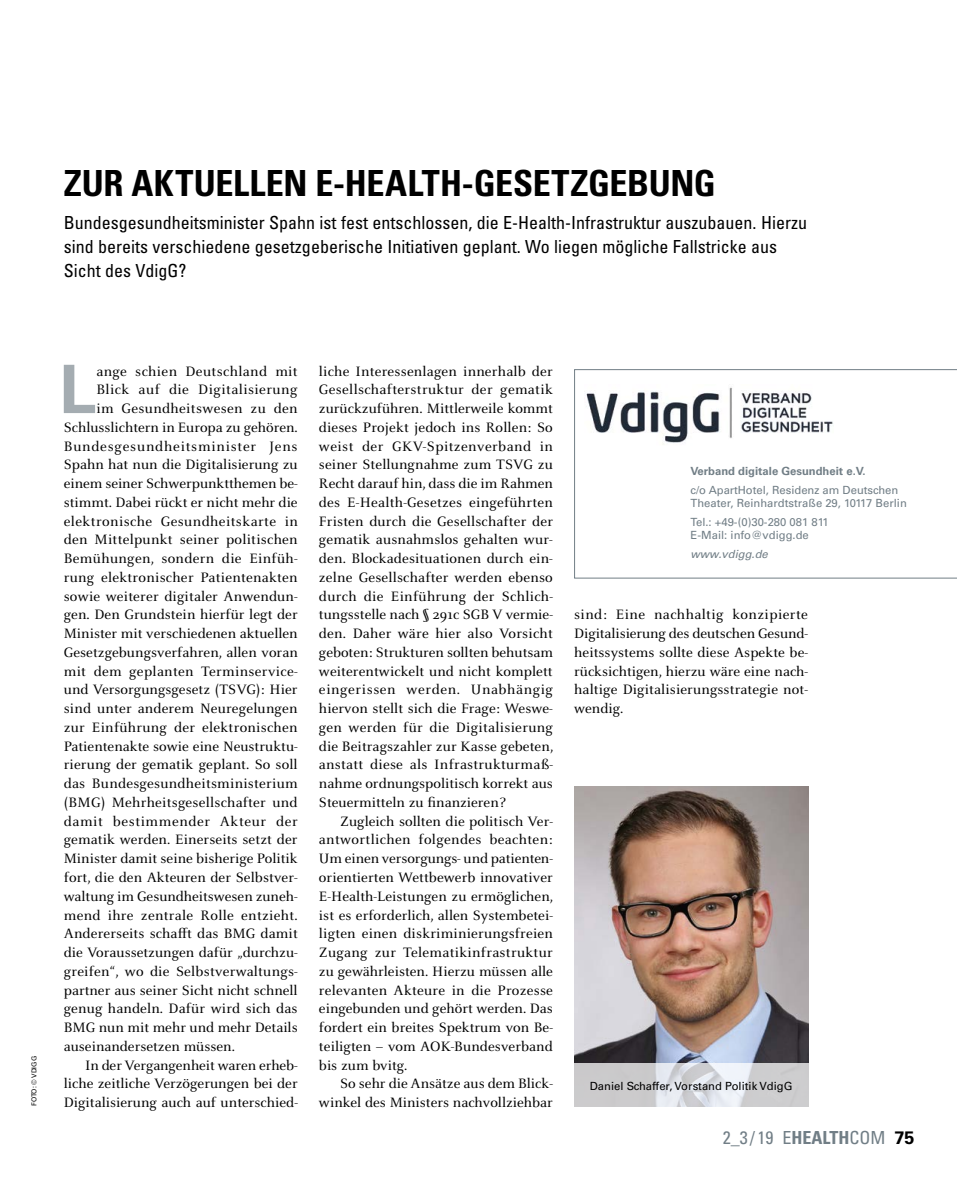
<style>
.page{position:relative;width:957px;height:1191px;background:#fff}
.page>*{position:absolute;margin:0;border:0;box-sizing:border-box;transform-origin:0 0}
.t1{font:700 66.9px "Univers LT Std";color:#a4acb1}
.t2{font:700 condensed 36px "Univers LT Std";letter-spacing:-.005em;color:#000}
.t3{font:condensed 18px/24px "Univers LT Std";color:#000}
.t4{font:condensed 18px "Univers LT Std";color:#717e86}
.t5{font:15px/18.8px "Celeste OT";letter-spacing:.005em;color:#000;text-align:justify}
.t6{font:15px "Celeste OT";letter-spacing:.025em;color:#000}
.t7{font:15px "Celeste OT";letter-spacing:.05em;color:#000}
.t8{font:15px "Celeste OT";letter-spacing:.03em;color:#000}
.t9{font:15px "Celeste OT";letter-spacing:.04em;color:#000}
.t10{font:11.25px/12.8px "Univers LT Std";color:#717e86}
.t11{font:11.25px "Univers LT Std";color:#000}
.t12{font:700 11.25px "Univers LT Std";color:#717e86}
.t13{font:italic 11.25px "Univers LT Std";color:#717e86}
.t14{font:6.75px "Univers LT Std";color:#000}
.s1{font-weight:700}
.s2{font-weight:700;font-stretch:normal;color:#000}
</style>
<div class="page">
<img style="left:574px;top:787px;width:234px;height:276px">
<svg style="left:574px;top:369px;width:383px;height:209px"></svg>
<img style="left:584px;top:384px;width:249px;height:61px">
<svg style="left:574px;top:1063px;width:235px;height:44px;fill:#cdcdcf"></svg>
<h2 class="t2" style="left:64px;top:161px;width:653px">ZUR AKTUELLEN E-HEALTH-GESETZGEBUNG</h2>
<p class="t3" style="left:64px;top:210px;width:745px">Bundesgesundheitsminister Spahn ist fest entschlossen, die E-Health-Infrastruktur auszubauen. Hierzu sind bereits verschiedene gesetzgeberische Initiativen geplant. Wo liegen mögliche Fallstricke aus<br>Sicht des VdigG?</p>
<p class="t14" style="left:30px;top:1106px;width:51px;rotate:-90deg">FOTO: © VDIGG</p>
<h1 class="t1" style="left:59px;top:350px;width:39px">L</h1>
<p class="t6" style="left:96px;top:362px;width:203px">ange schien Deutschland mit</p>
<p class="t8" style="left:96px;top:381px;width:203px">Blick auf die Digitalisierung</p>
<p class="t6" style="left:96px;top:399px;width:203px">im Gesundheitswesen zu den</p>
<p class="t5" style="left:64px;top:418px;width:235px">Schlusslichtern in Europa zu gehören.</p>
<p class="t7" style="left:64px;top:437px;width:235px">Bundesgesundheitsminister Jens</p>
<p class="t5" style="left:64px;top:455px;width:235px">Spahn hat nun die Digitalisierung zu</p>
<p class="t5" style="left:64px;top:474px;width:235px">einem seiner Schwerpunktthemen be-</p>
<p class="t5" style="left:64px;top:493px;width:235px">stimmt. Dabei rückt er nicht mehr die</p>
<p class="t6" style="left:64px;top:512px;width:235px">elektronische Gesundheitskarte in</p>
<p class="t5" style="left:64px;top:530px;width:235px">den Mittelpunkt seiner politischen</p>
<p class="t5" style="left:64px;top:549px;width:235px">Bemühungen, sondern die Einfüh-</p>
<p class="t5" style="left:64px;top:568px;width:235px">rung elektronischer Patientenakten</p>
<p class="t5" style="left:64px;top:586px;width:235px">sowie weiterer digitaler Anwendun-</p>
<p class="t5" style="left:64px;top:605px;width:235px">gen. Den Grundstein hierfür legt der</p>
<p class="t5" style="left:64px;top:624px;width:235px">Minister mit verschiedenen aktuellen</p>
<p class="t5" style="left:64px;top:643px;width:235px">Gesetzgebungsverfahren, allen voran</p>
<p class="t5" style="left:64px;top:661px;width:235px">mit dem geplanten Terminservice-</p>
<p class="t5" style="left:64px;top:680px;width:235px">und Versorgungsgesetz (TSVG): Hier</p>
<p class="t5" style="left:64px;top:699px;width:235px">sind unter anderem Neuregelungen</p>
<p class="t5" style="left:64px;top:718px;width:235px">zur Einführung der elektronischen</p>
<p class="t5" style="left:64px;top:736px;width:235px">Patientenakte sowie eine Neustruktu-</p>
<p class="t5" style="left:64px;top:755px;width:235px">rierung der gematik geplant. So soll</p>
<p class="t5" style="left:64px;top:774px;width:235px">das Bundesgesundheitsministerium</p>
<p class="t5" style="left:64px;top:793px;width:235px">(BMG) Mehrheitsgesellschafter und</p>
<p class="t9" style="left:64px;top:812px;width:235px">damit bestimmender Akteur der</p>
<p class="t5" style="left:64px;top:830px;width:235px">gematik werden. Einerseits setzt der</p>
<p class="t5" style="left:64px;top:849px;width:235px">Minister damit seine bisherige Politik</p>
<p class="t5" style="left:64px;top:868px;width:235px">fort, die den Akteuren der Selbstver-</p>
<p class="t5" style="left:64px;top:886px;width:235px">waltung im Gesundheitswesen zuneh-</p>
<p class="t5" style="left:64px;top:905px;width:235px">mend ihre zentrale Rolle entzieht.</p>
<p class="t5" style="left:64px;top:924px;width:235px">Andererseits schafft das BMG damit</p>
<p class="t5" style="left:64px;top:943px;width:235px">die Voraussetzungen dafür „durchzu-</p>
<p class="t5" style="left:64px;top:961px;width:235px">greifen“, wo die Selbstverwaltungs-</p>
<p class="t5" style="left:64px;top:980px;width:235px">partner aus seiner Sicht nicht schnell</p>
<p class="t5" style="left:64px;top:999px;width:235px">genug handeln. Dafür wird sich das</p>
<p class="t5" style="left:64px;top:1018px;width:235px">BMG nun mit mehr und mehr Details</p>
<p class="t5" style="left:64px;top:1036px;width:173px">auseinandersetzen müssen.</p>
<p class="t5" style="left:85px;top:1055px;width:214px">In der Vergangenheit waren erheb-</p>
<p class="t5" style="left:64px;top:1074px;width:235px">liche zeitliche Verzögerungen bei der</p>
<p class="t5" style="left:64px;top:1093px;width:236px">Digitalisierung auch auf unterschied-</p>
<p class="t5" style="left:319px;top:361px;width:236px">liche Interessenlagen innerhalb der Gesellschafterstruktur der gematik zurückzuführen. Mittlerweile kommt dieses Projekt jedoch ins Rollen: So weist der GKV-Spitzenverband in seiner Stellungnahme zum TSVG zu Recht darauf hin, dass die im Rahmen des E-Health-Gesetzes eingeführten Fristen durch die Gesellschafter der gematik ausnahmslos gehalten wur&shy;den. Blockadesituationen durch ein&shy;zelne Gesellschafter werden ebenso durch die Einführung der Schlich&shy;tungsstelle nach § 291c SGB V vermie&shy;den. Daher wäre hier also Vorsicht geboten: Strukturen sollten behutsam weiterentwickelt und nicht komplett eingerissen werden. Unabhängig hiervon stellt sich die Frage: Weswe&shy;gen werden für die Digitalisierung die Beitragszahler zur Kasse gebeten, anstatt diese als Infrastrukturmaß&shy;nahme ordnungspolitisch korrekt aus Steuermitteln zu finanzieren?</p>
<p class="t5" style="left:319px;top:811px;width:236px;text-indent:21px">Zugleich sollten die politisch Ver&shy;antwortlichen folgendes beachten:<br>Um einen versorgungs- und patienten&shy;orientierten Wettbewerb innovativer E-Health-Leistungen zu ermöglichen, ist es erforderlich, allen Systembetei&shy;ligten einen diskriminierungsfreien Zugang zur Telematikinfrastruktur zu gewährleisten. Hierzu müssen alle relevanten Akteure in die Prozesse eingebunden und gehört werden. Das fordert ein breites Spektrum von Be&shy;teiligten – vom AOK-Bundesverband bis zum bvitg.</p>
<p class="t5" style="left:319px;top:1074px;width:235px;text-align:right">So sehr die Ansätze aus dem Blick&shy;winkel des Ministers nachvollziehbar</p>
<p class="t12" style="left:690px;top:464px;width:176px">Verband digitale Gesundheit e.V.</p>
<p class="t10" style="left:690px;top:483px;width:218px">c/o ApartHotel, Residenz am Deutschen<br>Theater, Reinhardtstraße 29, 10117 Berlin</p>
<p class="t10" style="left:690px;top:515px;width:140px">Tel.: +49-(0)30-280 081 811<br>E-Mail: info@vdigg.de</p>
<p class="t13" style="left:690px;top:547px;width:79px">www.vdigg.de</p>
<p class="t5" style="left:574px;top:605px;width:235px">sind: Eine nachhaltig konzipierte Digitalisierung des deutschen Gesund&shy;heitssystems sollte diese Aspekte be&shy;rücksichtigen, hierzu wäre eine nach&shy;haltige Digitalisierungsstrategie not&shy;wendig.</p>
<p class="t11" style="left:590px;top:1079px;width:204px">Daniel Schaffer, Vorstand Politik VdigG</p>
<p class="t4" style="left:723px;top:1126px;width:193px">2_3 / 19 E<span class="s1">HEALTH</span>COM <span class="s2">75</span></p>
</div>
